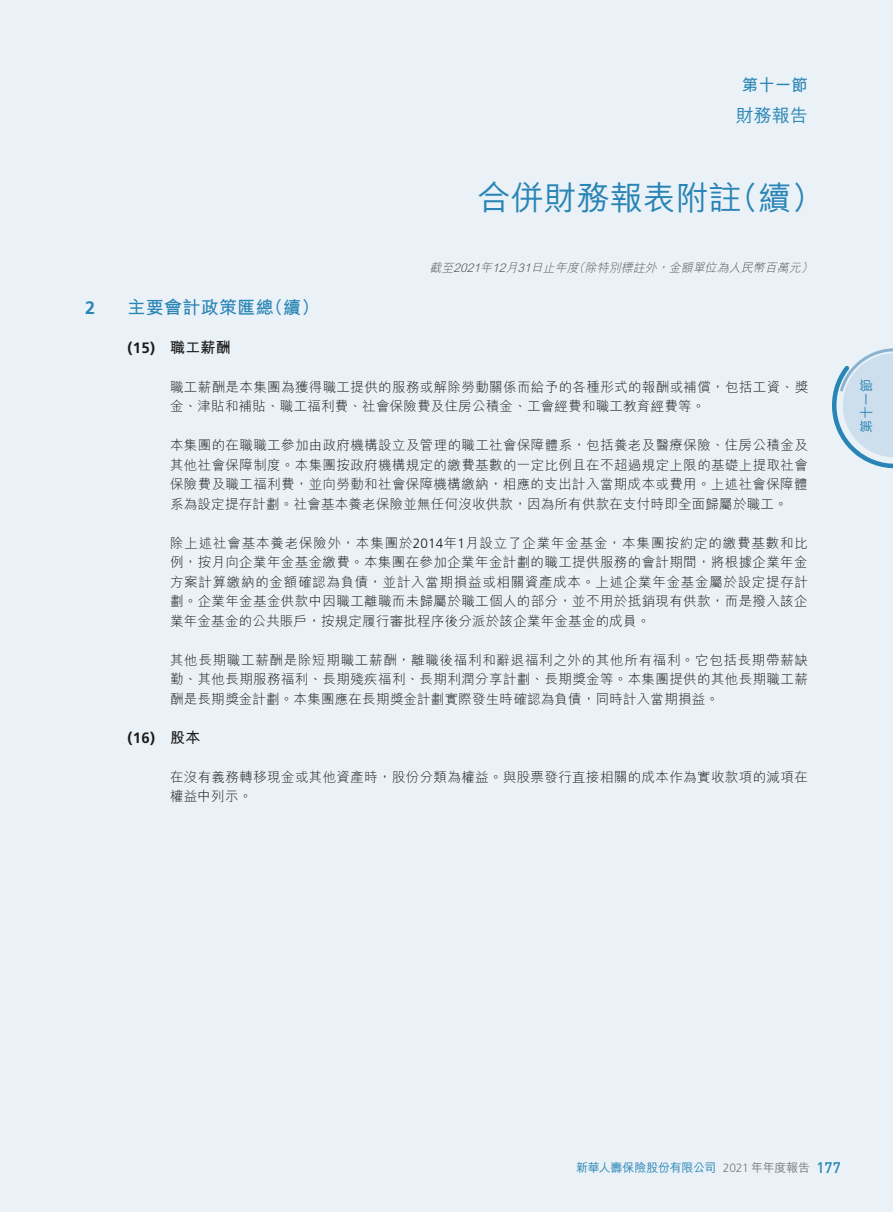
<style>
.page{position:relative;width:893px;height:1212px;background:#eaf1f7}
.page>*{position:absolute;margin:0;border:0;box-sizing:border-box;transform-origin:0 0}
.t1{font:500 33px "M Hei HK";color:#2985b5}
.t2{font:700 18px "M Hei HK";letter-spacing:.015em;color:#2985b5}
.t3{font:500 18px "M Hei HK";color:#2985b5}
.t4{font:700 18px "Frutiger LT Std";color:#2985b5}
.t5{font:700 16.5px "M Hei HK";color:#2985b5}
.t6{font:700 15px "Frutiger LT Std";color:#1c1c1b}
.t7{font:300 13.5px/19.5px "M Hei HK";letter-spacing:.015em;color:#1c1c1b;text-align:justify}
.t8{font:500 13.5px "M Hei HK";color:#2985b5}
.t9{font:italic 300 12px "M Hei HK";color:#575756}
.t10{font:500 12px "M Hei HK";letter-spacing:-.02em;color:#2985b5}
.s1{font-family:"M Hei HK"}
.s2{font-family:"Frutiger LT Std"}
.s3{font-family:"Frutiger LT Std";font-weight:300;color:#7c7b7b}
.s4{color:#7c7b7b}
.s5{font-family:"DIN";font-size:15px}
</style>
<div class="page">
<svg style="left:832px;top:348px;width:61px;height:121px"></svg>
<p class="t5" style="left:742px;top:73px;width:67px">第十一節</p>
<h2 class="t3" style="left:736px;top:103px;width:73px">財務報告</h2>
<h1 class="t1" style="left:478px;top:174px;width:348px">合併財務報表附註（續）</h1>
<p class="t9" style="left:429px;top:259px;width:389px">截至2021年12月31日止年度（除特別標註外，金額單位為人民幣百萬元）</p>
<h2 class="t4" style="left:85px;top:297px;width:12px">2</h2>
<h2 class="t2" style="left:128px;top:294px;width:194px">主要會計政策匯總（續）</h2>
<p class="t6" style="left:128px;top:339px;width:105px">(15) <span class="s1">職工薪酬</span></p>
<p class="t7" style="left:170px;top:376px;width:639px">職工薪酬是本集團為獲得職工提供的服務或解除勞動關係而給予的各種形式的報酬或補償，包括工資、獎金、津貼和補貼、職工福利費、社會保險費及住房公積金、工會經費和職工教育經費等。</p>
<p class="t7" style="left:170px;top:435px;width:639px">本集團的在職職工參加由政府機構設立及管理的職工社會保障體系，包括養老及醫療保險、住房公積金及其他社會保障制度。本集團按政府機構規定的繳費基數的一定比例且在不超過規定上限的基礎上提取社會保險費及職工福利費，並向勞動和社會保障機構繳納，相應的支出計入當期成本或費用。上述社會保障體系為設定提存計劃。社會基本養老保險並無任何沒收供款，因為所有供款在支付時即全面歸屬於職工。</p>
<p class="t7" style="left:170px;top:532px;width:640px">除上述社會基本養老保險外，本集團於<span class="s2">2014</span>年<span class="s2">1</span>月設立了企業年金基金，本集團按約定的繳費基數和比例，按月向企業年金基金繳費。本集團在參加企業年金計劃的職工提供服務的會計期間，將根據企業年金方案計算繳納的金額確認為負債，並計入當期損益或相關資產成本。上述企業年金基金屬於設定提存計劃。企業年金基金供款中因職工離職而未歸屬於職工個人的部分，並不用於抵銷現有供款，而是撥入該企業年金基金的公共賬戶，按規定履行審批程序後分派於該企業年金基金的成員。</p>
<p class="t7" style="left:170px;top:649px;width:640px">其他長期職工薪酬是除短期職工薪酬，離職後福利和辭退福利之外的其他所有福利。它包括長期帶薪缺勤、其他長期服務福利、長期殘疾福利、長期利潤分享計劃、長期獎金等。本集團提供的其他長期職工薪酬是長期獎金計劃。本集團應在長期獎金計劃實際發生時確認為負債，同時計入當期損益。</p>
<p class="t6" style="left:128px;top:729px;width:74px">(16) <span class="s1">股本</span></p>
<p class="t7" style="left:170px;top:766px;width:639px">在沒有義務轉移現金或其他資產時，股份分類為權益。與股票發行直接相關的成本作為實收款項的減項在權益中列示。</p>
<p class="t8" style="left:857px;top:433px;width:55px;rotate:-90deg">第十一節</p>
<p class="t10" style="left:576px;top:1158px;width:266px">新華人壽保險股份有限公司 <span class="s3">2021</span> <span class="s4">年年度報告</span> <span class="s5">177</span></p>
</div>
